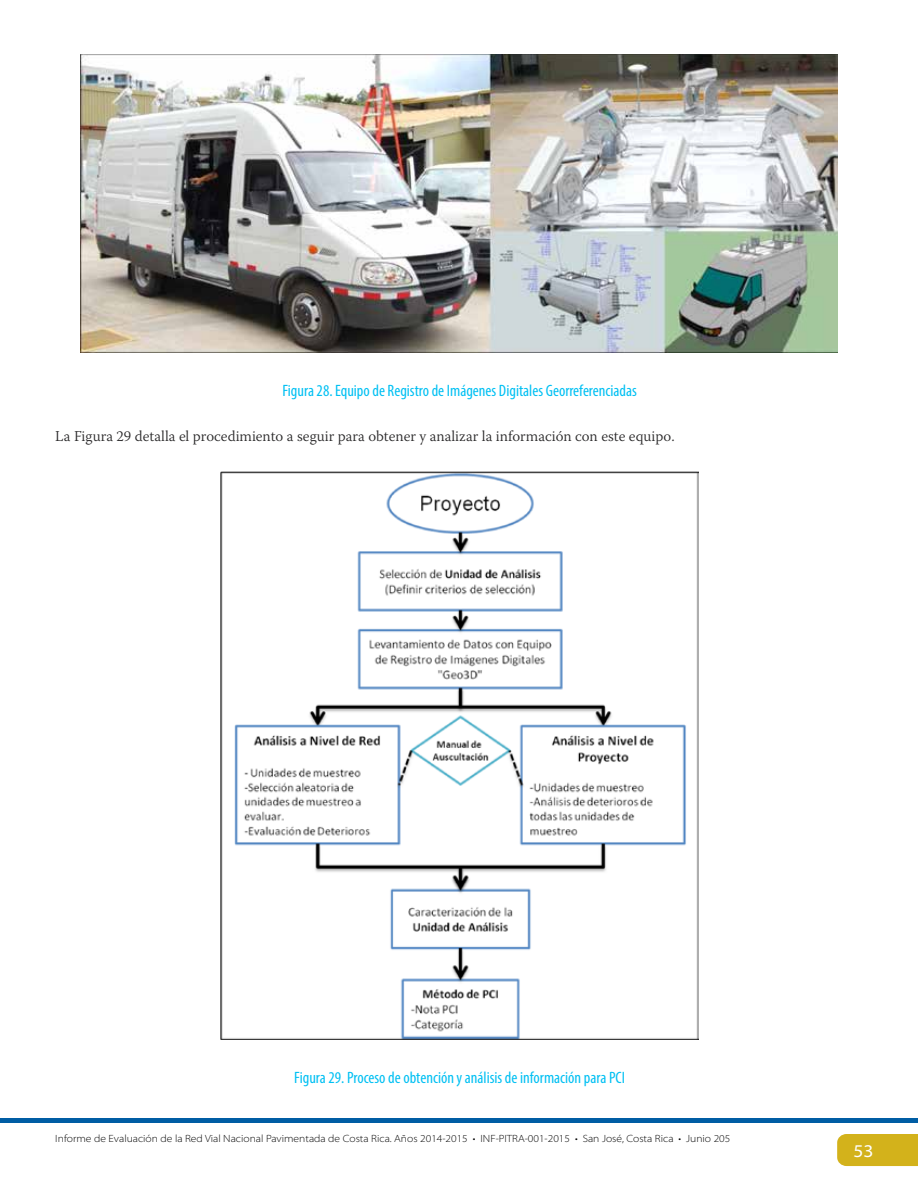
<style>
.page{position:relative;width:918px;height:1188px;background:#fff}
.page>*{position:absolute;margin:0;border:0;box-sizing:border-box;transform-origin:0 0}
.t1{font:semi-expanded 18px "Myriad Pro";color:#fff}
.t2{font:condensed 16.5px "Myriad Pro";color:#00c0f3}
.t3{font:300 15px "Warnock Pro";color:#292829}
.t4{font:300 semi-expanded 10.5px "Myriad Pro";color:#000}
</style>
<div class="page">
<div style="left:837px;top:1134px;width:81px;height:32px;background:#d3b21b"></div>
<hr style="left:0;top:1119px;width:918px;height:4px;background:#005da4">
<img style="left:81px;top:54px;width:756px;height:298px">
<img style="left:221px;top:471px;width:478px;height:568px">
<h2 class="t2" style="left:282px;top:380px;width:356px">Figura 28. Equipo de Registro de Imágenes Digitales Georreferenciadas</h2>
<h3 class="t3" style="left:55px;top:427px;width:621px">La Figura 29 detalla el procedimiento a seguir para obtener y analizar la información con este equipo.</h3>
<h2 class="t2" style="left:294px;top:1067px;width:332px">Figura 29. Proceso de obtención y análisis de información para PCI</h2>
<p class="t4" style="left:55px;top:1133px;width:677px">Informe de Evaluación de la Red Vial Nacional Pavimentada de Costa Rica. Años 2014-2015 • INF-PITRA-001-2015 • San José, Costa Rica • Junio 205</p>
<h1 class="t1" style="left:854px;top:1141px;width:22px">53</h1>
</div>
